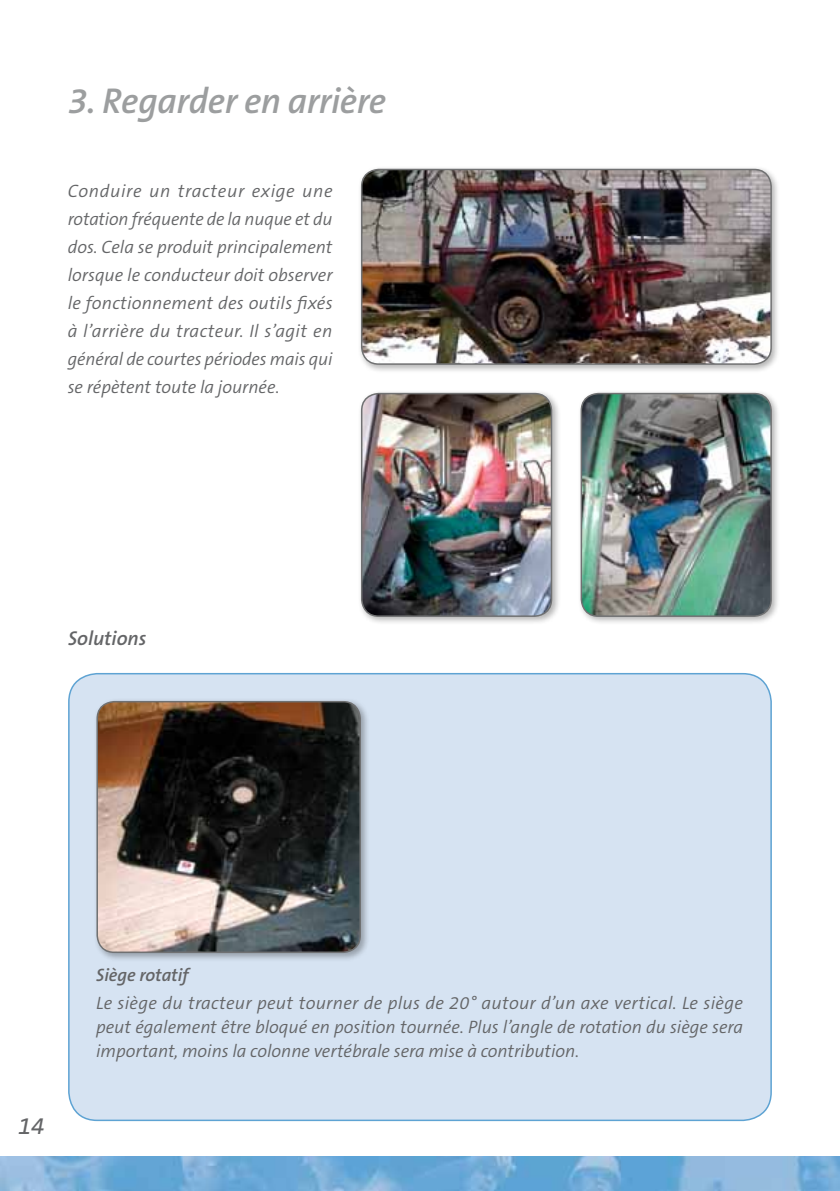
<style>
.page{position:relative;width:840px;height:1191px;background:#fff}
.page>*{position:absolute;margin:0;border:0;box-sizing:border-box;transform-origin:0 0}
.t1{font:italic 600 36px "The Sans B6";letter-spacing:-.01em;color:#9c9e9f}
.t2{font:italic 24px "The Sans B5 Plain";color:#646567}
.t3{font:italic 600 20px "The Sans B6";color:#646567}
.t4{font:italic 300 18px/28px "The Sans B4";color:#646567;text-align:justify}
.t5{font:italic 600 18px "The Sans B6";color:#646567}
</style>
<div class="page">
<img style="left:0;top:1157px;width:840px;height:34px">
<div style="left:69px;top:673px;width:701px;height:447px;background:#d6e3f2;border-radius:28px"></div>
<div style="left:68px;top:673px;width:703px;height:448px;border:2px solid #5ea3d3;border-radius:28px"></div>
<div style="left:357px;top:389px;width:203px;height:236px;background:#000;opacity:.3"></div>
<img style="left:361px;top:393px;width:190px;height:223px">
<div style="left:361px;top:393px;width:191px;height:224px;border:2px solid #707172;border-radius:17px"></div>
<div style="left:577px;top:389px;width:203px;height:236px;background:#000;opacity:.3"></div>
<img style="left:581px;top:393px;width:189px;height:223px">
<div style="left:580px;top:393px;width:191px;height:224px;border:2px solid #707172;border-radius:17px"></div>
<div style="left:93px;top:697px;width:276px;height:265px;background:#000;opacity:.3"></div>
<img style="left:97px;top:701px;width:263px;height:251px">
<div style="left:96px;top:701px;width:265px;height:252px;border:2px solid #707172;border-radius:17px"></div>
<div style="left:357px;top:165px;width:423px;height:208px;background:#000;opacity:.3"></div>
<img style="left:361px;top:169px;width:409px;height:195px">
<div style="left:361px;top:169px;width:410px;height:196px;border:2px solid #707172;border-radius:17px"></div>
<h1 class="t1" style="left:68px;top:82px;width:320px">3. Regarder en arrière</h1>
<p class="t4" style="left:68px;top:178px;width:266px">Conduire un tracteur exige une rotation fréquente de la nuque et du dos. Cela se produit principalement lorsque le conducteur doit observer le fonctionnement des outils fixés à l’arrière du tracteur. Il s’agit en général de courtes périodes mais qui se répètent toute la journée.</p>
<p class="t3" style="left:68px;top:627px;width:80px">Solutions</p>
<h2 class="t2" style="left:18px;top:1113px;width:28px">14</h2>
<p class="t5" style="left:96px;top:965px;width:94px">Siège rotatif</p>
<p class="t4" style="left:96px;top:992px;width:648px;line-height:24px">Le siège du tracteur peut tourner de plus de 20° autour d’un axe vertical. Le siège peut également être bloqué en position tournée. Plus l’angle de rotation du siège sera important, moins la colonne vertébrale sera mise à contribution.</p>
</div>
